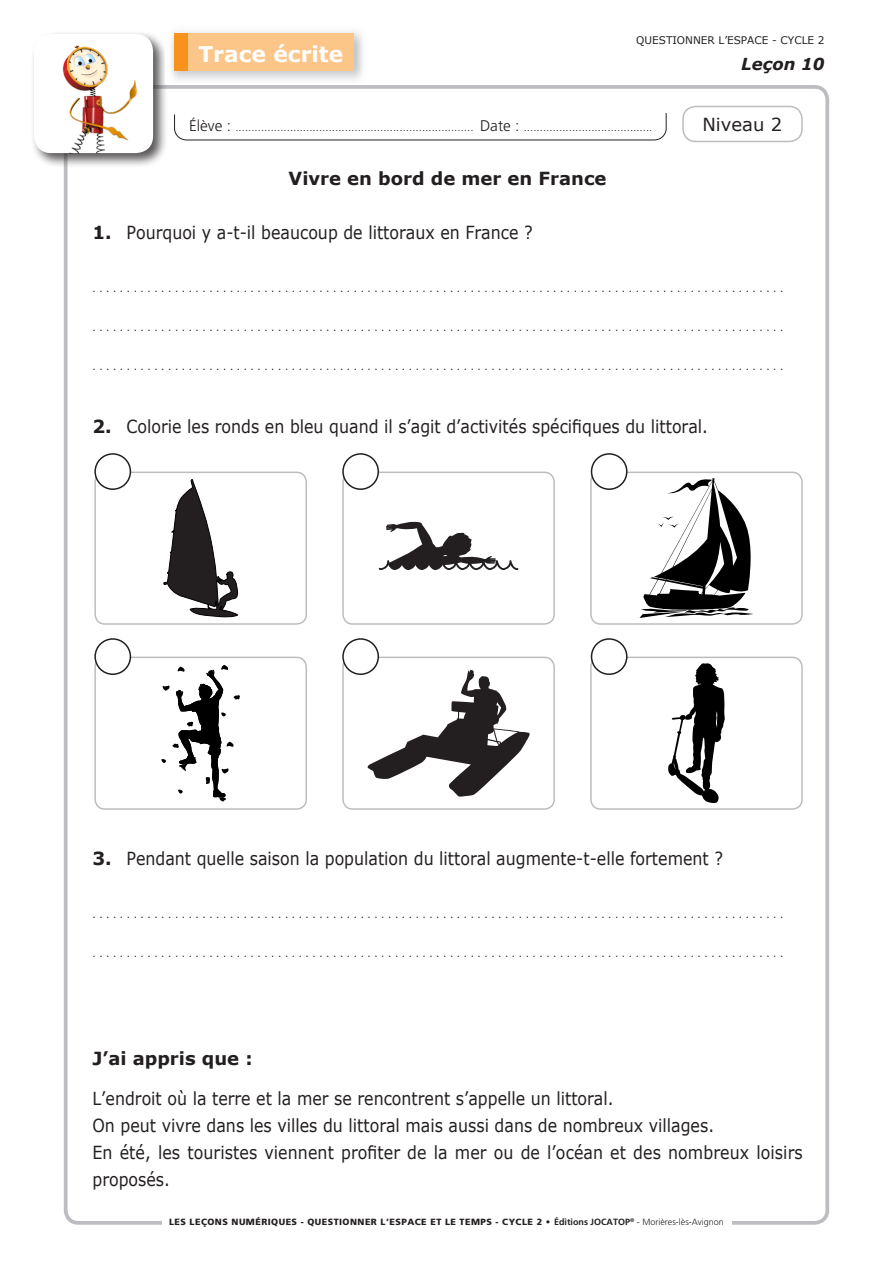
<style>
.page{position:relative;width:893px;height:1263px;background:#fff}
.page>*{position:absolute;margin:0;border:0;box-sizing:border-box;transform-origin:0 0}
.t1{font:700 21.75px "Verdana";color:#fff}
.t2{font:18px/27px "Verdana";color:#231f20;scale:.88 1}
.t3{font:700 18px "Verdana";color:#231f20}
.t4{font:18px "Verdana";color:#231f20}
.t5{font:italic 700 16.5px "Verdana";color:#231f20}
.t6{font:300 11.55px "Frutiger";color:#231f20}
.t7{font:10.5px "Verdana";color:#231f20}
.t8{font:9px "Verdana";color:#231f20}
.t9{font:900 9px "Frutiger";letter-spacing:.05em;color:#231f20}
.s1{font-size:15.45px}
.s2{font-weight:700}
.s3{font-weight:300}
</style>
<div class="page">
<div style="left:682px;top:106px;width:121px;height:36px;border:2px solid #bcbdc0;border-radius:13px"></div>
<svg style="left:174px;top:113px;width:493px;height:28px"></svg>
<svg style="left:161px;top:665px;width:79px;height:136px"></svg>
<div style="left:94px;top:657px;width:213px;height:153px;border:2px solid #bcbdc0;border-radius:10px"></div>
<svg style="left:164px;top:479px;width:74px;height:138px"></svg>
<div style="left:94px;top:472px;width:213px;height:153px;border:2px solid #bcbdc0;border-radius:10px"></div>
<svg style="left:668px;top:663px;width:57px;height:140px"></svg>
<div style="left:590px;top:657px;width:213px;height:153px;border:2px solid #bcbdc0;border-radius:10px"></div>
<svg style="left:639px;top:478px;width:114px;height:140px"></svg>
<div style="left:590px;top:472px;width:213px;height:153px;border:2px solid #bcbdc0;border-radius:10px"></div>
<svg style="left:379px;top:521px;width:139px;height:49px"></svg>
<div style="left:342px;top:472px;width:213px;height:153px;border:2px solid #bcbdc0;border-radius:10px"></div>
<svg style="left:368px;top:670px;width:162px;height:127px"></svg>
<div style="left:342px;top:657px;width:213px;height:153px;border:2px solid #bcbdc0;border-radius:10px"></div>
<div style="left:95px;top:639px;width:35px;height:35px;background:#fff;border-radius:50%"></div>
<div style="left:94px;top:638px;width:37px;height:37px;border:2px solid #231f20;border-radius:50%"></div>
<div style="left:95px;top:454px;width:35px;height:35px;background:#fff;border-radius:50%"></div>
<div style="left:94px;top:453px;width:37px;height:37px;border:2px solid #231f20;border-radius:50%"></div>
<div style="left:343px;top:454px;width:35px;height:35px;background:#fff;border-radius:50%"></div>
<div style="left:342px;top:453px;width:37px;height:37px;border:2px solid #231f20;border-radius:50%"></div>
<div style="left:343px;top:639px;width:35px;height:35px;background:#fff;border-radius:50%"></div>
<div style="left:342px;top:638px;width:37px;height:37px;border:2px solid #231f20;border-radius:50%"></div>
<div style="left:591px;top:639px;width:36px;height:35px;background:#fff;border-radius:50%"></div>
<div style="left:591px;top:638px;width:36px;height:37px;border:2px solid #231f20;border-radius:50%"></div>
<div style="left:591px;top:454px;width:36px;height:35px;background:#fff;border-radius:50%"></div>
<div style="left:591px;top:453px;width:36px;height:37px;border:2px solid #231f20;border-radius:50%"></div>
<div style="left:31px;top:31px;width:137px;height:137px;background:#231f20;opacity:.75"></div>
<div style="left:34px;top:34px;width:119px;height:119px;background:#fff;border-radius:17px"></div>
<img style="left:36px;top:34px;width:113px;height:119px">
<img style="left:166px;top:31px;width:197px;height:53px">
<div style="left:176px;top:34px;width:178px;height:37px;background:#fdc689"></div>
<div style="left:174px;top:34px;width:14px;height:37px;background:#f7931d"></div>
<h1 class="t1" style="left:198px;top:40px;width:146px">Trace écrite</h1>
<p class="t7" style="left:636px;top:33px;width:190px">QUESTIONNER L’ESPACE - CYCLE 2</p>
<h3 class="t5" style="left:741px;top:53px;width:85px">Leçon 10</h3>
<p class="t6" style="left:189px;top:120px;width:465px"><span class="s1">Élève :</span> .......................................................................... <span class="s1">Date :</span> ........................................</p>
<h2 class="t3" style="left:289px;top:167px;width:319px">Vivre en bord de mer en France</h2>
<h2 class="t2" style="left:92px;top:220px;width:502px"><span class="s2">1.</span> Pourquoi y a-t-il beaucoup de littoraux en France ?</h2>
<h2 class="t4" style="left:702px;top:113px;width:81px">Niveau 2</h2>
<p class="t8" style="left:92px;top:283px;width:692px">.....................................................................................................</p>
<p class="t8" style="left:92px;top:322px;width:692px">.....................................................................................................</p>
<p class="t8" style="left:92px;top:361px;width:692px">.....................................................................................................</p>
<h2 class="t2" style="left:92px;top:413px;width:701px"><span class="s2">2.</span> Colorie les ronds en bleu quand il s’agit d’activités spécifiques du littoral.</h2>
<h2 class="t2" style="left:92px;top:845px;width:718px"><span class="s2">3.</span> Pendant quelle saison la population du littoral augmente-t-elle fortement ?</h2>
<p class="t8" style="left:92px;top:908px;width:692px">.....................................................................................................</p>
<p class="t8" style="left:92px;top:947px;width:692px">.....................................................................................................</p>
<h2 class="t3" style="left:92px;top:1046px;width:162px">J’ai appris que :</h2>
<p class="t2" style="left:92px;top:1085px;width:809px">L’endroit où la terre et la mer se rencontrent s’appelle un littoral.<br>On peut vivre dans les villes du littoral mais aussi dans de nombreux villages.<br>En été, les touristes viennent profiter de la mer ou de l’océan et des nombreux loisirs proposés.</p>
<p class="t9" style="left:169px;top:1216px;width:556px">LES LEÇONS NUMÉRIQUES - QUESTIONNER L’ESPACE ET LE TEMPS - CYCLE 2 • <span class="s2">Éditions JOCATOP</span><sup>®</sup> <span class="s3">- Morières-lès-Avignon</span></p>
</div>
